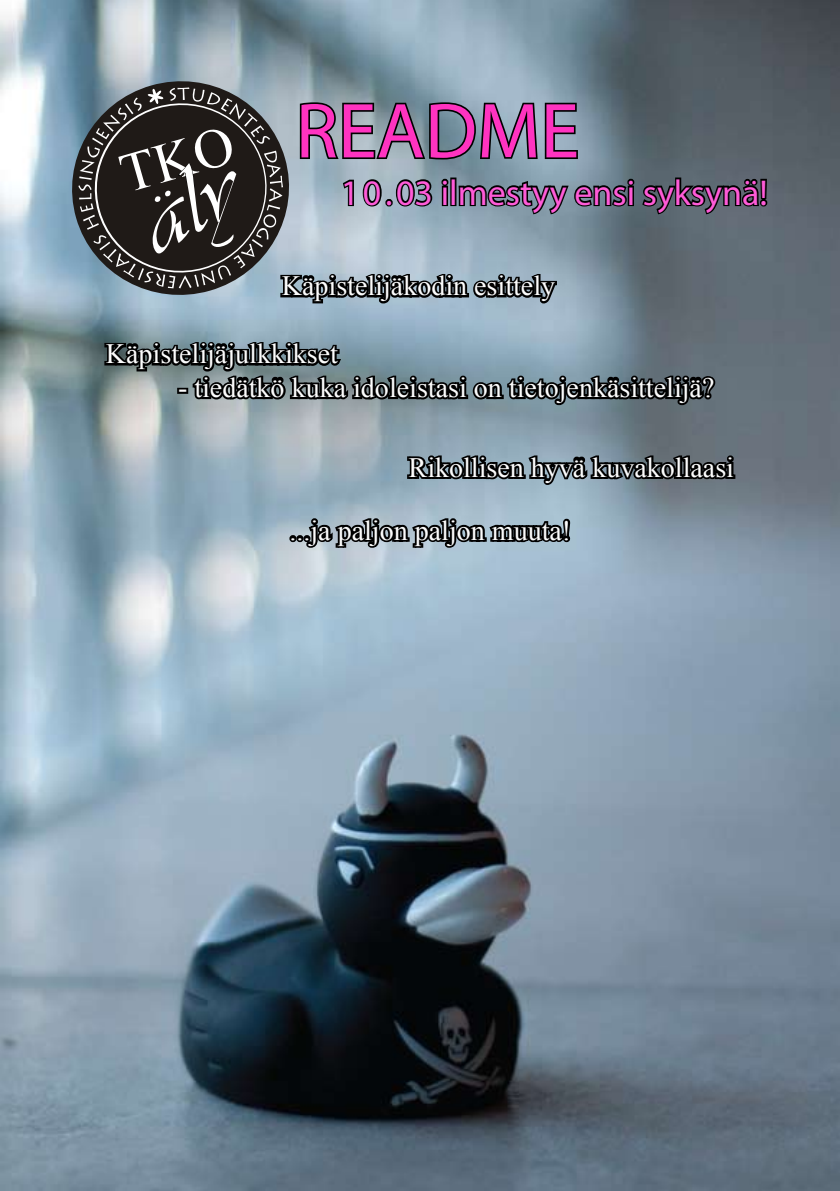
<style>
.page{position:relative;width:840px;height:1191px;background:#fff}
.page>*{position:absolute;margin:0;border:0;box-sizing:border-box;transform-origin:0 0}
.t1{font:78.6px "Myriad Pro";color:#ff33c0}
.t2{font:36px "Myriad Pro";color:#ff5bd8}
.t3{font:28px "Times New Roman";color:#fcfcfc}
</style>
<div class="page">
<img style="left:0;top:0;width:839px;height:1191px">
<svg style="left:60px;top:69px;width:241px;height:238px;background:#869fb0"></svg>
<svg style="left:78px;top:87px;width:205px;height:201px;background:#5c6e79"></svg>
<div style="left:760px;top:179px;width:6px;height:20px;border:3px solid #000"></div>
<div style="left:759px;top:199px;width:7px;height:7px;border:3px solid #000;border-radius:50%"></div>
<svg style="left:85px;top:89px;width:675px;height:345px;background:#69767e"></svg>
<svg style="left:286px;top:449px;width:451px;height:127px;background:#7f909d"></svg>
<h1 class="t1" style="left:295px;top:83px;width:285px">README</h1>
<p class="t2" style="left:340px;top:170px;width:428px">10.03 ilmestyy ensi syksynä!</p>
<p class="t3" style="left:282px;top:267px;width:275px">Käpistelijäkodin esittely</p>
<p class="t3" style="left:106px;top:335px;width:233px">Käpistelijäjulkkikset</p>
<p class="t3" style="left:178px;top:369px;width:537px">- tiedätkö kuka idoleistasi on tietojenkäsittelijä?</p>
<p class="t3" style="left:408px;top:449px;width:327px">Rikollisen hyvä kuvakollaasi</p>
<p class="t3" style="left:289px;top:511px;width:283px">...ja paljon paljon muuta!</p>
</div>
